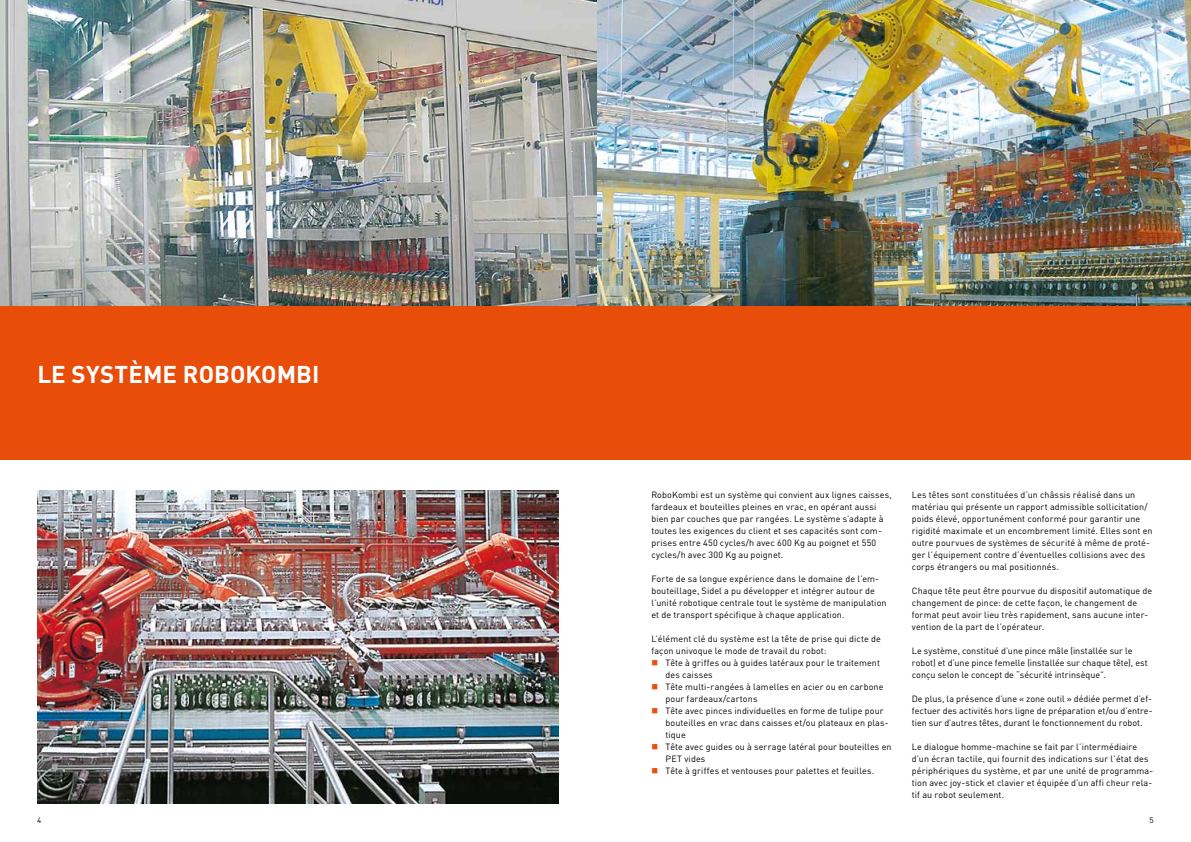
<style>
.page{position:relative;width:1191px;height:842px;background:#fff}
.page>*{position:absolute;margin:0;border:0;box-sizing:border-box;transform-origin:0 0}
.t1{font:700 24px "DINOT";letter-spacing:.005em;color:#fff}
.t2{font:9px/12px "DINOT";letter-spacing:.01em;color:#000}
.t3{font:8px "DINOT";color:#000}
.s1{color:#e94d0a}
</style>
<div class="page">
<img style="left:596px;top:0;width:595px;height:306px">
<img style="left:0;top:0;width:596px;height:306px">
<img style="left:37px;top:491px;width:521px;height:313px">
<div style="left:595px;top:306px;width:596px;height:153px;background:#e94d0a"></div>
<div style="left:0;top:306px;width:595px;height:153px;background:#e94d0a"></div>
<h1 class="t1" style="left:37px;top:358px;width:283px">LE SYSTÈME ROBOKOMBI</h1>
<p class="t2" style="left:651px;top:488px;width:242px">RoboKombi est un système qui convient aux lignes caisses, fardeaux et bouteilles pleines en vrac, en opérant aussi bien par couches que par rangées. Le système s’adapte à toutes les exigences du client et ses capacités sont com&shy;prises entre 450 cycles/h avec 600 Kg au poignet et 550 cycles/h avec 300 Kg au poignet.</p>
<p class="t2" style="left:651px;top:572px;width:237px">Forte de sa longue expérience dans le domaine de l’em&shy;bouteillage, Sidel a pu développer et intégrer autour de l’unité robotique centrale tout le système de manipulation et de transport spécifique à chaque application.</p>
<p class="t2" style="left:651px;top:632px;width:231px">L’élément clé du système est la tête de prise qui dicte de façon univoque le mode de travail du robot:</p>
<p class="t2" style="left:665px;top:656px;width:216px;text-indent:-14px"><span class="s1">■</span> Tête à griffes ou à guides latéraux pour le traitement des caisses</p>
<p class="t2" style="left:665px;top:680px;width:219px;text-indent:-14px"><span class="s1">■</span> Tête multi-rangées à lamelles en acier ou en carbone pour fardeaux/cartons</p>
<p class="t2" style="left:665px;top:704px;width:224px;text-indent:-14px"><span class="s1">■</span> Tête avec pinces individuelles en forme de tulipe pour bouteilles en vrac dans caisses et/ou plateaux en plas&shy;tique</p>
<p class="t2" style="left:665px;top:740px;width:228px;text-indent:-14px"><span class="s1">■</span> Tête avec guides ou à serrage latéral pour bouteilles en<br>PET vides</p>
<p class="t2" style="left:651px;top:764px;width:224px"><span class="s1">■</span> Tête à griffes et ventouses pour palettes et feuilles.</p>
<p class="t2" style="left:912px;top:488px;width:242px">Les têtes sont constituées d’un châssis réalisé dans un matériau qui présente un rapport admissible sollicitation/ poids élevé, opportunément conformé pour garantir une rigidité maximale et un encombrement limité. Elles sont en outre pourvues de systèmes de sécurité à même de proté&shy;ger l’équipement contre d’éventuelles collisions avec des corps étrangers ou mal positionnés.</p>
<p class="t2" style="left:912px;top:584px;width:242px">Chaque tête peut être pourvue du dispositif automatique de changement de pince: de cette façon, le changement de format peut avoir lieu très rapidement, sans aucune inter&shy;vention de la part de l’opérateur.</p>
<p class="t2" style="left:912px;top:644px;width:237px">Le système, constitué d’une pince mâle (installée sur le robot) et d’une pince femelle (installée sur chaque tête), est conçu selon le concept de “sécurité intrinsèque”.</p>
<p class="t2" style="left:912px;top:692px;width:242px;text-align:justify">De plus, la présence d’une « zone outil » dédiée permet d’ef&shy;fectuer des activités hors ligne de préparation et/ou d’entre&shy;tien sur d’autres têtes, durant le fonctionnement du robot.</p>
<p class="t2" style="left:912px;top:740px;width:243px">Le dialogue homme-machine se fait par l’intermédiaire d’un écran tactile, qui fournit des indications sur l’état des périphériques du système, et par une unité de programma&shy;tion avec joy-stick et clavier et équipée d’un affi cheur rela&shy;tif au robot seulement.</p>
<p class="t3" style="left:37px;top:815px;width:6px">4</p>
<p class="t3" style="left:1149px;top:815px;width:6px">5</p>
</div>
